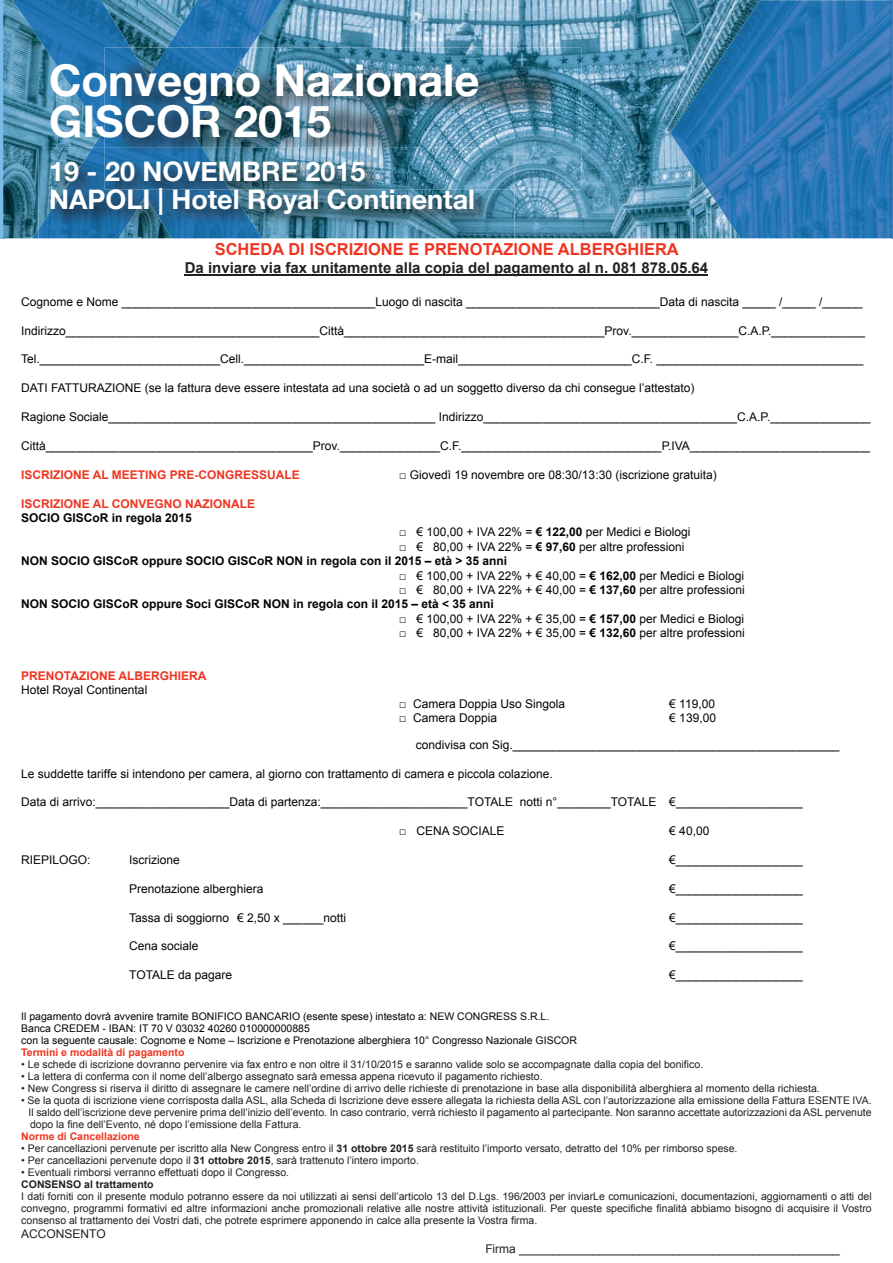
<style>
.page{position:relative;width:893px;height:1263px;background:#fff}
.page>*{position:absolute;margin:0;border:0;box-sizing:border-box;transform-origin:0 0}
.t1{font:700 43.8px/41.5px "Helvetica Neue";color:#fff}
.t2{font:700 27px/28px "Helvetica Neue";color:#fff}
.t3{font:700 16.5px "Arial";color:#ef3522}
.t4{font:700 15px "Arial";color:#231f20}
.t5{font:12px "Arial";color:#040503}
.t6{font:700 12px/14.4px "Arial";color:#040503}
.t7{font:700 12px "Arial";color:#ef3522}
.t8{font:12px "Arial";color:#231f20}
.t9{font:10.5px/12px "Arial";color:#231f20;text-align:justify}
.t10{font:10.5px/12px "Arial";color:#040503}
.t11{font:700 10.5px "Arial";color:#ef3522}
.t12{font:700 10.5px "Arial";color:#231f20}
.s1{font-weight:700}
.s2{font-weight:400}
</style>
<div class="page">
<img style="left:282px;top:0;width:388px;height:238px">
<hr style="left:0;top:0;width:3px;height:238px;background:#7abbe7">
<img style="left:3px;top:0;width:10px;height:238px">
<img style="left:13px;top:0;width:269px;height:238px">
<hr style="left:892px;top:0;width:1px;height:238px;background:#5483c2">
<img style="left:670px;top:0;width:222px;height:238px">
<img style="left:250px;top:48px;width:331px;height:141px">
<img style="left:105px;top:48px;width:145px;height:100px">
<img style="left:262px;top:189px;width:252px;height:49px">
<img style="left:39px;top:148px;width:223px;height:90px">
<img style="left:230px;top:148px;width:284px;height:41px">
<img style="left:105px;top:148px;width:125px;height:41px">
<hr style="left:185px;top:274px;width:523px;height:2px;background:#231f20">
<h1 class="t1" style="left:49px;top:58px;width:432px">Convegno Nazionale<br>GISCOR 2015</h1>
<h2 class="t2" style="left:49px;top:157px;width:427px">19 - 20 NOVEMBRE 2015<br>NAPOLI | Hotel Royal Continental</h2>
<h3 class="t3" style="left:215px;top:239px;width:466px">SCHEDA DI ISCRIZIONE E PRENOTAZIONE ALBERGHIERA</h3>
<p class="t4" style="left:185px;top:258px;width:525px">Da inviare via fax unitamente alla copia del pagamento al n. 081 878.05.64</p>
<p class="t5" style="left:21px;top:294px;width:843px">Cognome e Nome ______________________________________Luogo di nascita _____________________________Data di nascita _____ /_____ /______</p>
<p class="t5" style="left:21px;top:323px;width:845px">Indirizzo______________________________________Città_______________________________________Prov.________________C.A.P.______________</p>
<p class="t5" style="left:21px;top:351px;width:844px">Tel.___________________________Cell.___________________________E-mail__________________________C.F. _______________________________</p>
<p class="t5" style="left:21px;top:380px;width:675px">DATI FATTURAZIONE (se la fattura deve essere intestata ad una società o ad un soggetto diverso da chi consegue l’attestato)</p>
<p class="t5" style="left:21px;top:409px;width:851px">Ragione Sociale_________________________________________________ Indirizzo______________________________________C.A.P._______________</p>
<p class="t5" style="left:21px;top:438px;width:850px">Città________________________________________Prov._______________C.F.______________________________P.IVA___________________________</p>
<p class="t7" style="left:21px;top:467px;width:280px">ISCRIZIONE AL MEETING PRE-CONGRESSUALE</p>
<p class="t5" style="left:399px;top:467px;width:319px">□ Giovedì 19 novembre ore 08:30/13:30 (iscrizione gratuita)</p>
<p class="t7" style="left:21px;top:495px;width:236px">ISCRIZIONE AL CONVEGNO NAZIONALE</p>
<p class="t6" style="left:21px;top:511px;width:172px">SOCIO GISCoR in regola 2015</p>
<p class="t5" style="left:399px;top:524px;width:293px">□ € 100,00 + IVA 22% = <span class="s1">€ 122,00</span> per Medici e Biologi</p>
<p class="t6" style="left:21px;top:540px;width:665px;text-indent:378px"><span class="s2">□ € 80,00 + IVA 22% =</span> € 97,60 <span class="s2">per altre professioni<br></span>NON SOCIO GISCoR oppure SOCIO GISCoR NON in regola con il 2015 – età &gt; 35 anni</p>
<p class="t5" style="left:399px;top:567px;width:346px">□ € 100,00 + IVA 22% + € 40,00 = <span class="s1">€ 162,00</span> per Medici e Biologi</p>
<p class="t6" style="left:21px;top:583px;width:725px;text-indent:378px"><span class="s2">□ € 80,00 + IVA 22% + € 40,00 =</span> € 137,60 <span class="s2">per altre professioni<br></span>NON SOCIO GISCoR oppure Soci GISCoR NON in regola con il 2015 – età &lt; 35 anni</p>
<p class="t5" style="left:399px;top:611px;width:346px">□ € 100,00 + IVA 22% + € 35,00 = <span class="s1">€ 157,00</span> per Medici e Biologi</p>
<p class="t5" style="left:399px;top:625px;width:347px">□ € 80,00 + IVA 22% + € 35,00 = <span class="s1">€ 132,60</span> per altre professioni</p>
<p class="t7" style="left:21px;top:668px;width:187px">PRENOTAZIONE ALBERGHIERA</p>
<p class="t5" style="left:21px;top:682px;width:128px">Hotel Royal Continental</p>
<p class="t5" style="left:399px;top:696px;width:167px">□ Camera Doppia Uso Singola</p>
<p class="t5" style="left:669px;top:696px;width:47px">€ 119,00</p>
<p class="t5" style="left:399px;top:710px;width:99px">□ Camera Doppia</p>
<p class="t5" style="left:669px;top:710px;width:48px">€ 139,00</p>
<p class="t5" style="left:416px;top:737px;width:425px">condivisa con Sig._________________________________________________</p>
<p class="t5" style="left:21px;top:765px;width:533px">Le suddette tariffe si intendono per camera, al giorno con trattamento di camera e piccola colazione.</p>
<p class="t5" style="left:21px;top:794px;width:783px">Data di arrivo:____________________Data di partenza:______________________TOTALE notti n°________TOTALE €___________________</p>
<p class="t5" style="left:399px;top:823px;width:107px">□ CENA SOCIALE</p>
<p class="t5" style="left:669px;top:823px;width:42px">€ 40,00</p>
<p class="t5" style="left:21px;top:852px;width:71px">RIEPILOGO:</p>
<p class="t5" style="left:129px;top:852px;width:52px">Iscrizione</p>
<p class="t5" style="left:669px;top:852px;width:135px">€___________________</p>
<p class="t5" style="left:129px;top:881px;width:136px">Prenotazione alberghiera</p>
<p class="t5" style="left:669px;top:881px;width:135px">€___________________</p>
<p class="t5" style="left:129px;top:909px;width:218px">Tassa di soggiorno € 2,50 x ______notti</p>
<p class="t5" style="left:669px;top:909px;width:135px">€___________________</p>
<p class="t5" style="left:129px;top:938px;width:71px">Cena sociale</p>
<p class="t5" style="left:669px;top:938px;width:135px">€___________________</p>
<p class="t5" style="left:129px;top:967px;width:104px">TOTALE da pagare</p>
<p class="t5" style="left:669px;top:967px;width:135px">€___________________</p>
<p class="t10" style="left:21px;top:1010px;width:557px">Il pagamento dovrà avvenire tramite BONIFICO BANCARIO (esente spese) intestato a: NEW CONGRESS S.R.L.<br>Banca CREDEM - IBAN: IT 70 V 03032 40260 010000000885<br>con la seguente causale: Cognome e Nome – Iscrizione e Prenotazione alberghiera 10° Congresso Nazionale GISCOR</p>
<p class="t11" style="left:21px;top:1045px;width:165px">Termini e modalità di pagamento</p>
<p class="t9" style="left:21px;top:1058px;width:683px">• Le schede di iscrizione dovranno pervenire via fax entro e non oltre il 31/10/2015 e saranno valide solo se accompagnate dalla copia del bonifico.</p>
<p class="t9" style="left:21px;top:1070px;width:523px">• La lettera di conferma con il nome dell’albergo assegnato sarà emessa appena ricevuto il pagamento richiesto.</p>
<p class="t9" style="left:21px;top:1082px;width:800px">• New Congress si riserva il diritto di assegnare le camere nell’ordine di arrivo delle richieste di prenotazione in base alla disponibilità alberghiera al momento della richiesta.</p>
<p class="t9" style="left:29px;top:1094px;width:845px;text-indent:-7px">• Se la quota di iscrizione viene corrisposta dalla ASL, alla Scheda di Iscrizione deve essere allegata la richiesta della ASL con l’autorizzazione alla emissione della Fattura ESENTE IVA.<br>Il saldo dell’iscrizione deve pervenire prima dell’inizio dell’evento. In caso contrario, verrà richiesto il pagamento al partecipante. Non saranno accettate autorizzazioni da ASL pervenute dopo la fine dell’Evento, né dopo l’emissione della Fattura.</p>
<p class="t11" style="left:21px;top:1129px;width:120px">Norme di Cancellazione</p>
<p class="t9" style="left:21px;top:1142px;width:718px">• Per cancellazioni pervenute per iscritto alla New Congress entro il <span class="s1">31 ottobre 2015</span> sarà restituito l’importo versato, detratto del 10% per rimborso spese.</p>
<p class="t9" style="left:21px;top:1154px;width:399px">• Per cancellazioni pervenute dopo il <span class="s1">31 ottobre 2015</span>, sarà trattenuto l’intero importo.</p>
<p class="t9" style="left:21px;top:1166px;width:269px">• Eventuali rimborsi verranno effettuati dopo il Congresso.</p>
<p class="t12" style="left:21px;top:1177px;width:134px">CONSENSO al trattamento</p>
<p class="t9" style="left:21px;top:1190px;width:852px">I dati forniti con il presente modulo potranno essere da noi utilizzati ai sensi dell’articolo 13 del D.Lgs. 196/2003 per inviarLe comunicazioni, documentazioni, aggiornamenti o atti del convegno, programmi formativi ed altre informazioni anche promozionali relative alle nostre attività istituzionali. Per queste specifiche finalità abbiamo bisogno di acquisire il Vostro consenso al trattamento dei Vostri dati, che potrete esprimere apponendo in calce alla presente la Vostra firma.</p>
<p class="t8" style="left:21px;top:1226px;width:86px">ACCONSENTO</p>
<p class="t8" style="left:485px;top:1241px;width:356px">Firma ________________________________________________</p>
</div>
